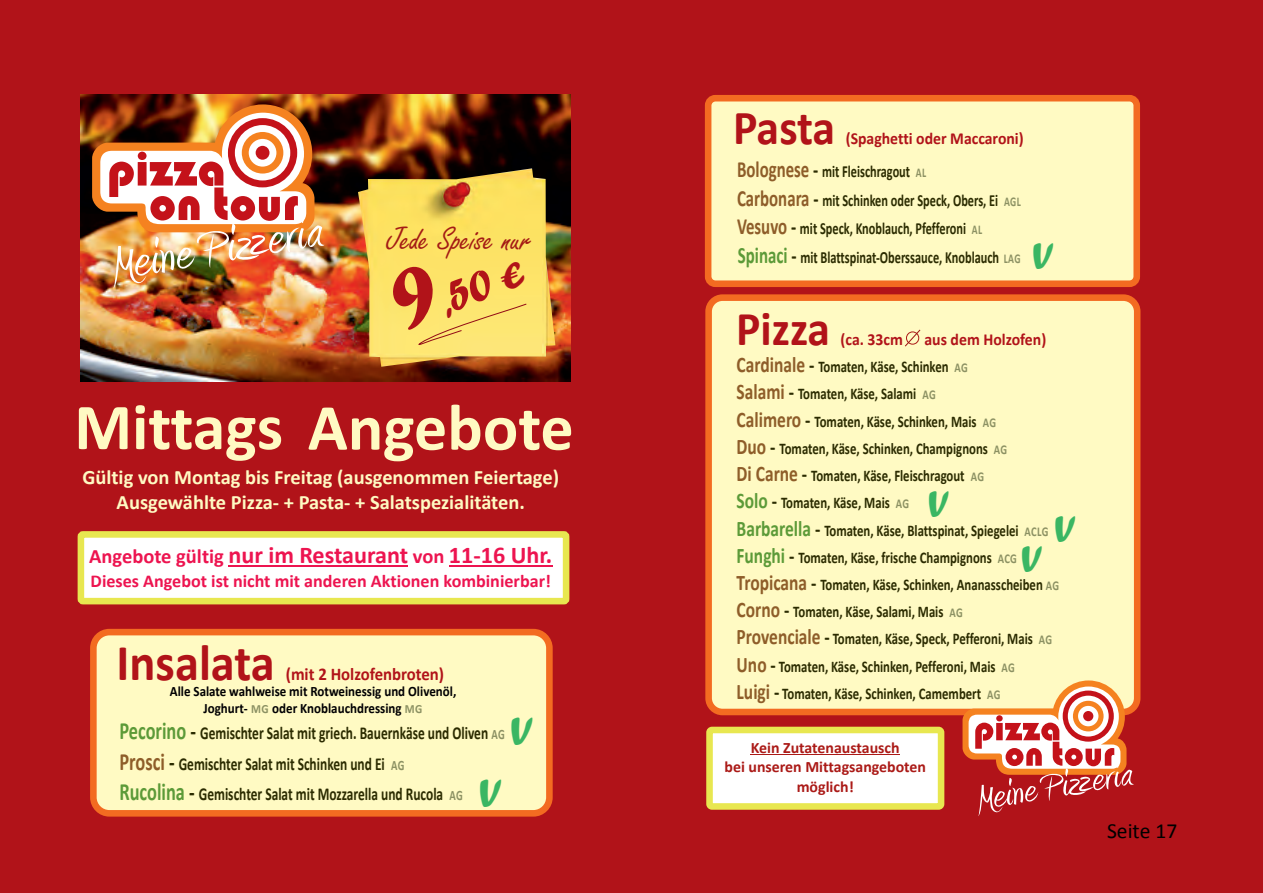
<style>
.page{position:relative;width:1263px;height:893px;background:#b11319}
.page>*{position:absolute;margin:0;border:0;box-sizing:border-box;transform-origin:0 0}
.t1{font:700 66.15px "Calibri";color:#fffac3}
.t2{font:700 51.9px "Calibri";color:#b11319;scale:.94 1}
.t3{font:700 49.05px "Calibri";letter-spacing:-.01em;color:#b11319;scale:.94 1}
.t4{font:700 48.75px "Calibri";color:#b11319;scale:.94 1}
.t5{font:40.8px "Forte";color:#3ab663}
.t6{font:38.4px "Forte";color:#3ab663}
.t7{font:36.3px "Forte";color:#b11319}
.t8{font:34.95px "Freestyle Script";color:#a41b15}
.t9{font:700 24.15px "Calibri";color:#ed1450}
.t10{font:21.6px "Calibri";color:#000}
.t11{font:700 20.55px/25px "Calibri";color:#fffac3;text-align:center}
.t12{font:700 18.15px/30.5px "Calibri";color:#2b2b00;scale:.74 1}
.t13{font:700 18.15px "Calibri";color:#ed1450}
.t14{font:700 17.85px "Calibri";color:#b11319;scale:.94 1}
.t15{font:700 17.1px "Calibri";color:#2b2b00;scale:.72 1}
.t16{font:700 16.95px/28.3px "Calibri";color:#2b2b00;scale:.72 1}
.t17{font:700 16.8px "Calibri";color:#b11319;scale:.94 1}
.t18{font:700 16.35px/27.3px "Calibri";color:#2b2b00;scale:.78 1}
.t19{font:700 15.9px/19.4px "Calibri";color:#ab1a17;text-align:center}
.t20{font:700 14.25px/17.5px "Calibri";color:#000002;text-align:center;scale:.91 1}
.s1{font-size:45.45px}
.s2{font-size:20.55px}
.s3{font-size:12.6px;color:#8c9163}
.s4{font-size:24.9px;color:#5c9a38}
.s5{font-size:24.9px}
.s6{font-size:14.25px;color:#8c9163}
.s7{font-size:24.9px;color:#8e5d29}
.s8{font-size:23.25px;color:#8e5d29}
.s9{font-size:23.25px}
.s10{font-size:13.35px;color:#8c9163}
.s11{font-size:23.4px;color:#5c9a38}
.s12{font-size:23.4px}
.s13{font-size:13.5px;color:#8c9163}
.s14{font-size:22.35px;color:#8e5d29}
.s15{font-size:22.35px}
.s16{font-size:22.35px;color:#5c9a38}
</style>
<div class="page">
<img style="left:81px;top:94px;width:489px;height:288px">
<div style="left:93px;top:632px;width:456px;height:181px;background:#fffac3;border-radius:16px"></div>
<div style="left:90px;top:629px;width:463px;height:187px;border:7px solid #f36b21;border-radius:16px"></div>
<div style="left:708px;top:98px;width:429px;height:186px;background:#fffac3;border-radius:7px"></div>
<div style="left:705px;top:95px;width:435px;height:192px;border:7px solid #f36b21;border-radius:7px"></div>
<div style="left:709px;top:298px;width:428px;height:414px;background:#fffac3;border-radius:14px"></div>
<div style="left:705px;top:294px;width:435px;height:421px;border:7px solid #f36b21;border-radius:14px"></div>
<svg style="left:905px;top:329px;width:16px;height:18px"></svg>
<img style="left:92px;top:104px;width:232px;height:185px">
<svg style="left:962px;top:680px;width:172px;height:136px"></svg>
<img style="left:358px;top:168px;width:197px;height:199px">
<div style="left:709px;top:730px;width:232px;height:76px;background:#fff;border-radius:3px"></div>
<div style="left:706px;top:727px;width:238px;height:83px;border:7px solid #e8e750;border-radius:3px"></div>
<hr style="left:751px;top:754px;width:149px;height:1px;background:#ab1a17">
<div style="left:81px;top:534px;width:485px;height:67px;background:#fff;border-radius:2px"></div>
<div style="left:78px;top:531px;width:491px;height:73px;border:7px solid #e8e750;border-radius:2px"></div>
<hr style="left:228px;top:565px;width:180px;height:1px;background:#ed1450">
<hr style="left:449px;top:565px;width:44px;height:1px;background:#ed1450">
<svg style="left:493px;top:565px;width:12px;height:1px"></svg>
<hr style="left:505px;top:565px;width:47px;height:1px;background:#ed1450">
<svg style="left:386px;top:262px;width:141px;height:86px;background:#fbe26c"></svg>
<h3 class="t8" style="left:386px;top:221px;width:147px">Jede Speise nur</h3>
<h3 class="t7" style="left:433px;top:285px;width:90px;rotate:-22deg">,<span class="s1">50</span> €</h3>
<h1 class="t1" style="left:74px;top:381px;width:501px">Mittags Angebote</h1>
<p class="t11" style="left:82px;top:465px;width:478px">Gültig von Montag bis Freitag (ausgenommen Feiertage)<br>Ausgewählte Pizza- + Pasta- + Salatspezialitäten.</p>
<h3 class="t9" style="left:89px;top:538px;width:465px"><span class="s2">Angebote gültig</span> nur im Restaurant <span class="s2">von</span> 11-16 Uhr.</h3>
<p class="t13" style="left:91px;top:568px;width:462px">Dieses Angebot ist nicht mit anderen Aktionen kombinierbar!</p>
<h2 class="t2" style="left:117px;top:626px;width:170px">Insalata</h2>
<p class="t14" style="left:286px;top:661px;width:170px">(mit 2 Holzofenbroten)</p>
<p class="t20" style="left:170px;top:682px;width:316px">Alle Salate wahlweise mit Rotweinessig und Olivenöl,<br>Joghurt- <span class="s3">MG</span> oder Knoblauchdressing <span class="s3">MG</span></p>
<h3 class="t5" style="left:511px;top:708px;width:24px">V</h3>
<p class="t12" style="left:119px;top:718px;width:522px"><span class="s4">Pecorino</span> <span class="s5">-</span> Gemischter Salat mit griech. Bauernkäse und Oliven <span class="s6">AG<br></span><span class="s7">Prosci</span> <span class="s5">-</span> Gemischter Salat mit Schinken und Ei <span class="s6">AG<br></span><span class="s4">Rucolina</span> <span class="s5">-</span> Gemischter Salat mit Mozzarella und Rucola <span class="s6">AG</span></p>
<h3 class="t5" style="left:479px;top:770px;width:24px">V</h3>
<h3 class="t3" style="left:733px;top:93px;width:110px">Pasta</h3>
<p class="t17" style="left:846px;top:127px;width:191px">(Spaghetti oder Maccaroni)</p>
<p class="t16" style="left:737px;top:157px;width:396px"><span class="s8">Bolognese</span> <span class="s9">-</span> mit Fleischragout <span class="s10">AL<br></span><span class="s8">Carbonara</span> <span class="s9">-</span> mit Schinken oder Speck, Obers, Ei <span class="s10">AGL<br></span><span class="s8">Vesuvo</span> <span class="s9">-</span> mit Speck, Knoblauch, Pfefferoni <span class="s10">AL</span></p>
<p class="t15" style="left:738px;top:245px;width:394px"><span class="s11">Spinaci</span> <span class="s12">-</span> mit Blattspinat-Oberssauce, Knoblauch <span class="s13">LAG</span></p>
<h3 class="t6" style="left:1032px;top:234px;width:23px">V</h3>
<h3 class="t4" style="left:736px;top:295px;width:101px">Pizza</h3>
<p class="t17" style="left:840px;top:328px;width:68px">(ca. 33cm</p>
<p class="t17" style="left:924px;top:328px;width:131px">aus dem Holzofen)</p>
<p class="t18" style="left:736px;top:353px;width:415px"><span class="s14">Cardinale</span> <span class="s15">-</span> Tomaten, Käse, Schinken <span class="s13">AG<br></span><span class="s14">Salami</span> <span class="s15">-</span> Tomaten, Käse, Salami <span class="s13">AG<br></span><span class="s14">Calimero</span> <span class="s15">-</span> Tomaten, Käse, Schinken, Mais <span class="s13">AG<br></span><span class="s14">Duo</span> <span class="s15">-</span> Tomaten, Käse, Schinken, Champignons <span class="s13">AG<br></span><span class="s14">Di Carne</span> <span class="s15">-</span> Tomaten, Käse, Fleischragout <span class="s13">AG<br></span><span class="s16">Solo</span> <span class="s15">-</span> Tomaten, Käse, Mais <span class="s13">AG<br></span><span class="s16">Barbarella</span> <span class="s15">-</span> Tomaten, Käse, Blattspinat, Spiegelei <span class="s13">ACLG </span><span class="s16">Funghi</span> <span class="s15">-</span> Tomaten, Käse, frische Champignons <span class="s13">ACG </span><span class="s14">Tropicana</span> <span class="s15">-</span> Tomaten, Käse, Schinken, Ananasscheiben <span class="s13">AG </span><span class="s14">Corno</span> <span class="s15">-</span> Tomaten, Käse, Salami, Mais <span class="s13">AG<br></span><span class="s14">Provenciale</span> <span class="s15">-</span> Tomaten, Käse, Speck, Pefferoni, Mais <span class="s13">AG </span><span class="s14">Uno</span> <span class="s15">-</span> Tomaten, Käse, Schinken, Pefferoni, Mais <span class="s13">AG<br></span><span class="s14">Luigi</span> <span class="s15">-</span> Tomaten, Käse, Schinken, Camembert <span class="s13">AG</span></p>
<h3 class="t6" style="left:928px;top:482px;width:22px">V</h3>
<h3 class="t6" style="left:1054px;top:507px;width:23px">V</h3>
<h3 class="t6" style="left:1021px;top:536px;width:23px">V</h3>
<p class="t19" style="left:724px;top:738px;width:203px">Kein Zutatenaustausch<br>bei unseren Mittagsangeboten möglich!</p>
<h3 class="t10" style="left:1107px;top:816px;width:72px">Seite 17</h3>
</div>
